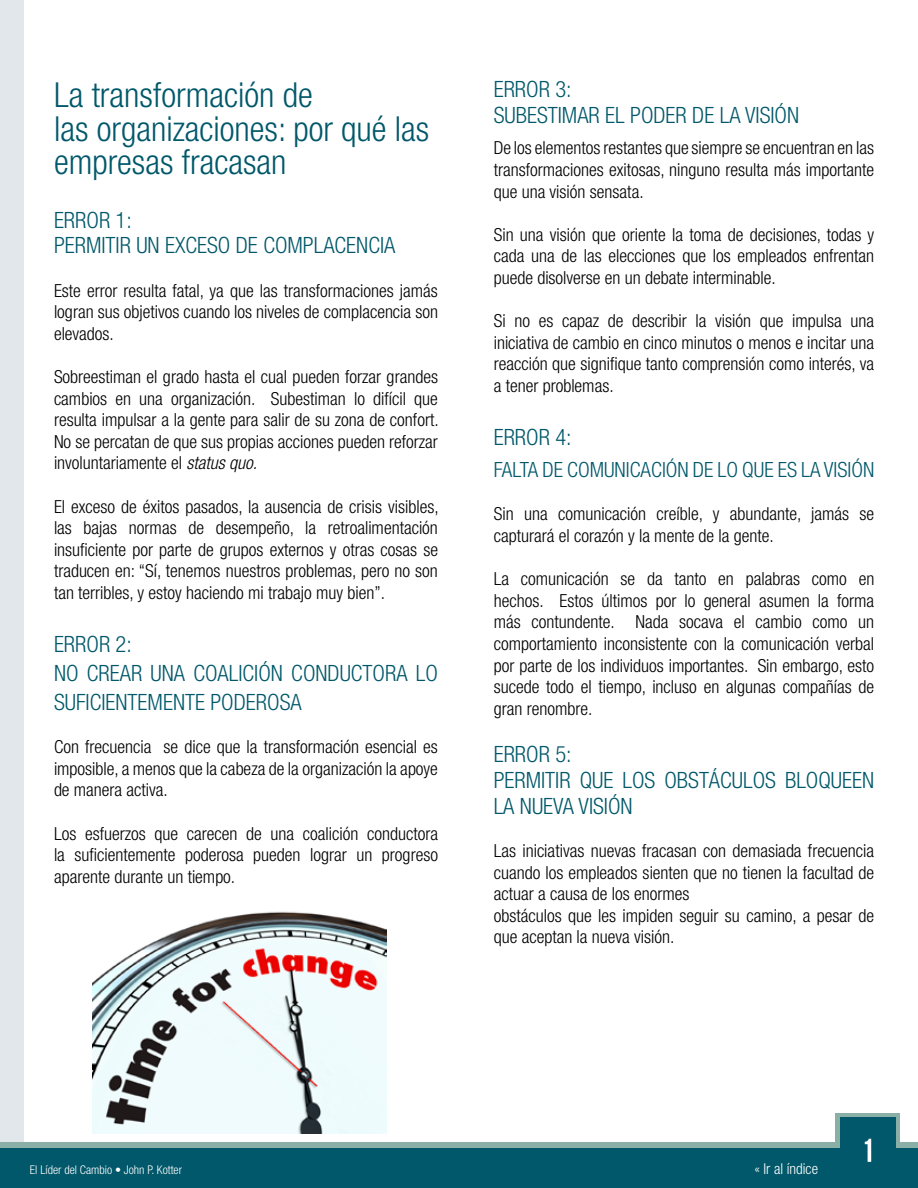
<style>
.page{position:relative;width:918px;height:1188px;background:#fff}
.page>*{position:absolute;margin:0;border:0;box-sizing:border-box;transform-origin:0 0}
.t1{font:300 condensed 34.5px/33.6px "Helvetica Neue";color:#00586a}
.t2{font:300 condensed 22.5px/25.8px "Helvetica Neue";color:#00586a}
.t3{font:300 condensed 21px "Helvetica Neue";color:#00586a}
.t4{font:300 condensed 18px/21.6px "Helvetica Neue";color:#000;text-align:justify}
.t5{font:300 condensed 15px "Helvetica Neue";color:#fff}
.t6{font:300 condensed 12px "Helvetica Neue";color:#fff}
.s1{font-style:italic}
</style>
<div class="page">
<div style="left:0;top:0;width:24px;height:1188px;background:#e1e7ea"></div>
<div style="left:0;top:1143px;width:918px;height:41px;background:linear-gradient(to right,#89afa7,#89afa7)"></div>
<div style="left:0;top:1149px;width:918px;height:39px;background:#00586a"></div>
<div style="left:836px;top:1114px;width:64px;height:34px;background:linear-gradient(to right,#89afa7,#89afa7)"></div>
<div style="left:840px;top:1118px;width:56px;height:70px;background:#00586a"></div>
<svg style="left:865px;top:1139px;width:6px;height:23px"></svg>
<img style="left:92px;top:911px;width:294px;height:223px">
<h1 class="t1" style="left:54px;top:78px;width:377px">La transformación de<br>las organizaciones: por qué las empresas fracasan</h1>
<p class="t2" style="left:54px;top:207px;width:343px">ERROR 1:<br>PERMITIR UN EXCESO DE COMPLACENCIA</p>
<p class="t4" style="left:54px;top:279px;width:386px">Este error resulta fatal, ya que las transformaciones jamás logran sus objetivos cuando los niveles de complacencia son elevados.</p>
<p class="t4" style="left:54px;top:366px;width:386px">Sobreestiman el grado hasta el cual pueden forzar grandes cambios en una organización. Subestiman lo difícil que resulta impulsar a la gente para salir de su zona de confort.<br>No se percatan de que sus propias acciones pueden reforzar involuntariamente el <span class="s1">status quo.</span></p>
<p class="t4" style="left:54px;top:495px;width:386px">El exceso de éxitos pasados, la ausencia de crisis visibles, las bajas normas de desempeño, la retroalimentación insuficiente por parte de grupos externos y otras cosas se traducen en: “Sí, tenemos nuestros problemas, pero no son tan terribles, y estoy haciendo mi trabajo muy bien”.</p>
<p class="t2" style="left:54px;top:630px;width:385px;line-height:28.8px">ERROR 2:<br>NO CREAR UNA COALICIÓN CONDUCTORA LO<br>SUFICIENTEMENTE PODEROSA</p>
<p class="t4" style="left:54px;top:736px;width:385px">Con frecuencia se dice que la transformación esencial es imposible, a menos que la cabeza de la organización la apoye de manera activa.</p>
<p class="t4" style="left:54px;top:822px;width:386px">Los esfuerzos que carecen de una coalición conductora la suficientemente poderosa pueden lograr un progreso aparente durante un tiempo.</p>
<p class="t2" style="left:494px;top:76px;width:307px">ERROR 3:<br>SUBESTIMAR EL PODER DE LA VISIÓN</p>
<p class="t4" style="left:494px;top:137px;width:382px">De los elementos restantes que siempre se encuentran en las transformaciones exitosas, ninguno resulta más importante que una visión sensata.</p>
<p class="t4" style="left:494px;top:224px;width:382px">Sin una visión que oriente la toma de decisiones, todas y cada una de las elecciones que los empleados enfrentan puede disolverse en un debate interminable.</p>
<p class="t4" style="left:494px;top:310px;width:382px">Si no es capaz de describir la visión que impulsa una iniciativa de cambio en cinco minutos o menos e incitar una reacción que signifique tanto comprensión como interés, va a tener problemas.</p>
<p class="t2" style="left:494px;top:424px;width:79px">ERROR 4:</p>
<p class="t3" style="left:494px;top:458px;width:382px">FALTA DE COMUNICACIÓN DE LO QUE ES LA VISIÓN</p>
<p class="t4" style="left:494px;top:503px;width:382px">Sin una comunicación creíble, y abundante, jamás se capturará el corazón y la mente de la gente.</p>
<p class="t4" style="left:494px;top:568px;width:382px">La comunicación se da tanto en palabras como en hechos. Estos últimos por lo general asumen la forma más contundente. Nada socava el cambio como un comportamiento inconsistente con la comunicación verbal por parte de los individuos importantes. Sin embargo, esto sucede todo el tiempo, incluso en algunas compañías de gran renombre.</p>
<p class="t2" style="left:494px;top:741px;width:382px">ERROR 5:<br>PERMITIR QUE LOS OBSTÁCULOS BLOQUEEN<br>LA NUEVA VISIÓN</p>
<p class="t4" style="left:494px;top:840px;width:382px;text-align:left">Las iniciativas nuevas fracasan con demasiada frecuencia cuando los empleados sienten que no tienen la facultad de actuar a causa de los enormes<br>obstáculos que les impiden seguir su camino, a pesar de que aceptan la nueva visión.</p>
<p class="t6" style="left:30px;top:1162px;width:154px">El Líder del Cambio • John P. Kotter</p>
<p class="t5" style="left:754px;top:1160px;width:65px">« Ir al índice</p>
</div>
